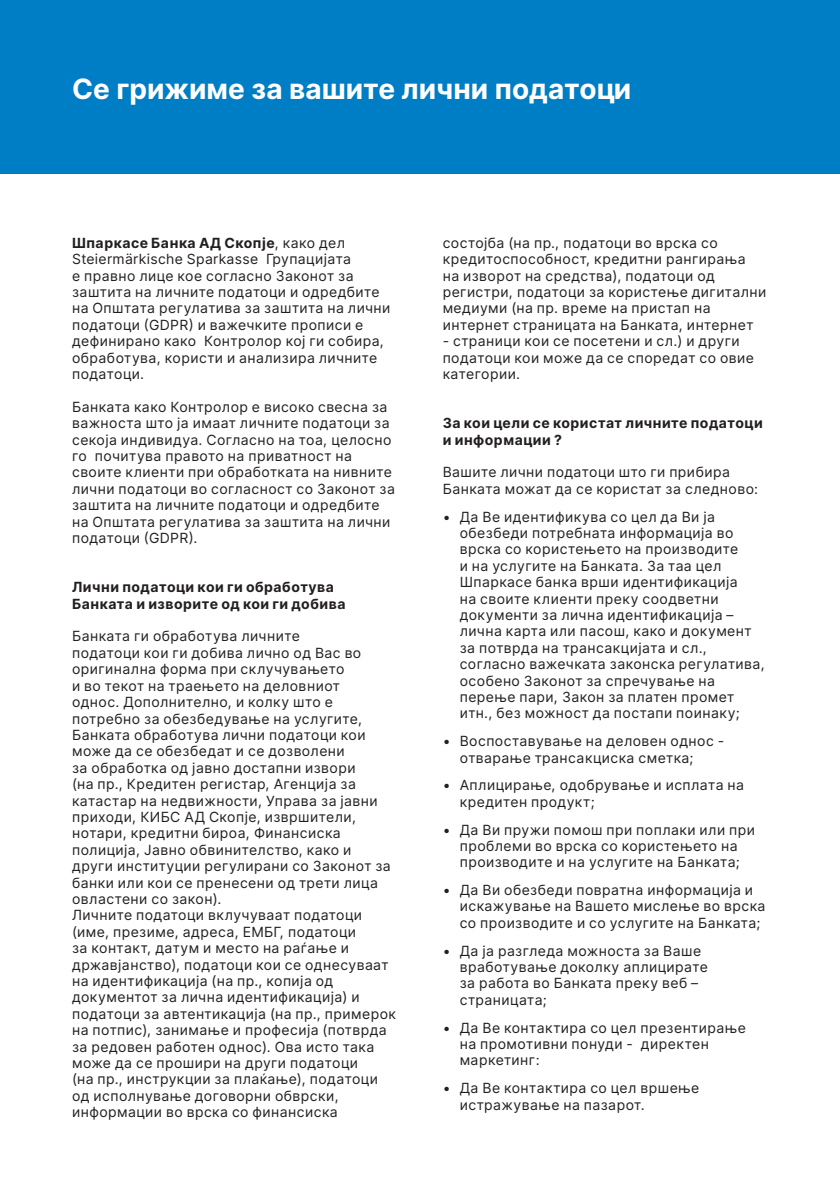
<style>
.page{position:relative;width:840px;height:1191px;background:#fff}
.page>*{position:absolute;margin:0;border:0;box-sizing:border-box;transform-origin:0 0}
.t1{font:700 28px "Inter";color:#fff}
.t2{font:14px/16.4px "Inter";letter-spacing:.03em;color:#231f20}
.t3{font:700 14px/16.4px "Inter";letter-spacing:.035em;color:#231f20}
.s1{font-weight:700}
</style>
<div class="page">
<div style="left:0;top:0;width:839px;height:174px;background:#007ec5"></div>
<p class="t1" style="left:72px;top:68px;width:560px">Се грижиме за вашите лични податоци</p>
<p class="t2" style="left:72px;top:234px;width:320px"><span class="s1">Шпаркасе Банка АД Скопје</span>, како дел Steiermärkische Sparkasse Групацијата<br>е правно лице кое согласно Законот за заштита на личните податoци и одредбите на Општата регулатива за заштита на лични податоци (GDPR) и важечките прописи е дефинирано како Контролор кој ги собира, обработува, користи и анализира личните податоци.</p>
<p class="t2" style="left:72px;top:398px;width:324px">Банката како Контролор е високо свесна за важноста што ја имаат личните податоци за секоја индивидуа. Согласно на тоа, целосно го почитува правото на приватност на своите клиенти при обработката на нивните лични податоци во согласност со Законот за заштита на личните податoци и одредбите на Општата регулатива за заштита на лични податоци (GDPR).</p>
<p class="t3" style="left:72px;top:578px;width:275px">Лични податоци кои ги обработува<br>Банката и изворите од кои ги добива</p>
<p class="t2" style="left:72px;top:628px;width:320px">Банката ги обработува личните<br>податоци кои ги добива лично од Вас во оригинална форма при склучувањето<br>и во текот на траењето на деловниот однос. Дополнително, и колку што е потребно за обезбедување на услугите, Банката обработува лични податоци кои може да се обезбедат и се дозволени<br>за обработка од јавно достапни извори<br>(на пр., Кредитен регистар, Агенција за катастар на недвижности, Управа за јавни приходи, КИБС АД Скопје, извршители, нотари, кредитни бироа, Финансиска полиција, Јавно обвинителство, како и други институции регулирани со Законот за банки или кои се пренесени од трети лица овластени со закон).</p>
<p class="t2" style="left:72px;top:906px;width:325px">Личните податоци вклучуваат податоци (име, презиме, адреса, ЕМБГ, податоци<br>за контакт, датум и место на раѓање и државјанство), податоци кои се однесуваат на идентификација (на пр., копија од документот за лична идентификација) и податоци за автентикација (на пр., примерок на потпис), занимање и професија (потврда за редовен работен однос). Ова исто така може да се прошири на други податоци<br>(на пр., инструкции за плаќање), податоци од исполнување договорни обврски, информации во врска со финансиска</p>
<p class="t2" style="left:442px;top:234px;width:325px">состојба (на пр., податоци во врска со кредитоспособност, кредитни рангирања<br>на изворот на средства), податоци од регистри, податоци за користење дигитални медиуми (на пр. време на пристап на интернет страницата на Банката, интернет</p>
<p class="t2" style="left:442px;top:332px;width:312px">- страници кои се посетени и сл.) и други податоци кои може да се споредат со овие категории.</p>
<p class="t3" style="left:442px;top:414px;width:321px">За кои цели се користат личните податоци и информации ?</p>
<p class="t2" style="left:442px;top:464px;width:317px">Вашите лични податоци што ги прибира<br>Банката можат да се користат за следново:</p>
<p class="t2" style="left:459px;top:508px;width:306px;text-indent:-17px">• Да Ве идентификува со цел да Ви ја обезбеди потребната информација во врска со користењето на производите<br>и на услугите на Банката. За таа цел Шпаркасе банка врши идентификација<br>на своите клиенти преку соодветни документи за лична идентификација – лична карта или пасош, како и документ за потврда на трансакцијата и сл., согласно важечката законска регулатива, особено Законот за спречување на перење пари, Закон за платен промет итн., без можност да постапи поинаку;</p>
<p class="t2" style="left:459px;top:732px;width:266px;text-indent:-17px">• Воспоставување на деловен однос - отварање трансакциска сметка;</p>
<p class="t2" style="left:459px;top:776px;width:286px;text-indent:-17px">• Аплицирање, одобрување и исплата на кредитен продукт;</p>
<p class="t2" style="left:442px;top:821px;width:313px;text-align:center">• Да Ви пружи помош при поплаки или при проблеми во врска со користењето на производите и на услугите на Банката;</p>
<p class="t2" style="left:459px;top:881px;width:307px;text-indent:-17px">• Да Ви обезбеди повратна информација и искажување на Вашето мислење во врска со производите и со услугите на Банката;</p>
<p class="t2" style="left:459px;top:942px;width:249px;text-indent:-17px">• Да ја разгледа можноста за Ваше вработување доколку аплицирате за работа во Банката преку веб – страницата;</p>
<p class="t2" style="left:459px;top:1019px;width:287px;text-indent:-17px">• Да Ве контактира со цел презентирање на промотивни понуди - директен маркетинг:</p>
<p class="t2" style="left:459px;top:1079px;width:241px;text-indent:-17px">• Да Ве контактира со цел вршење истражување на пазарот.</p>
</div>
